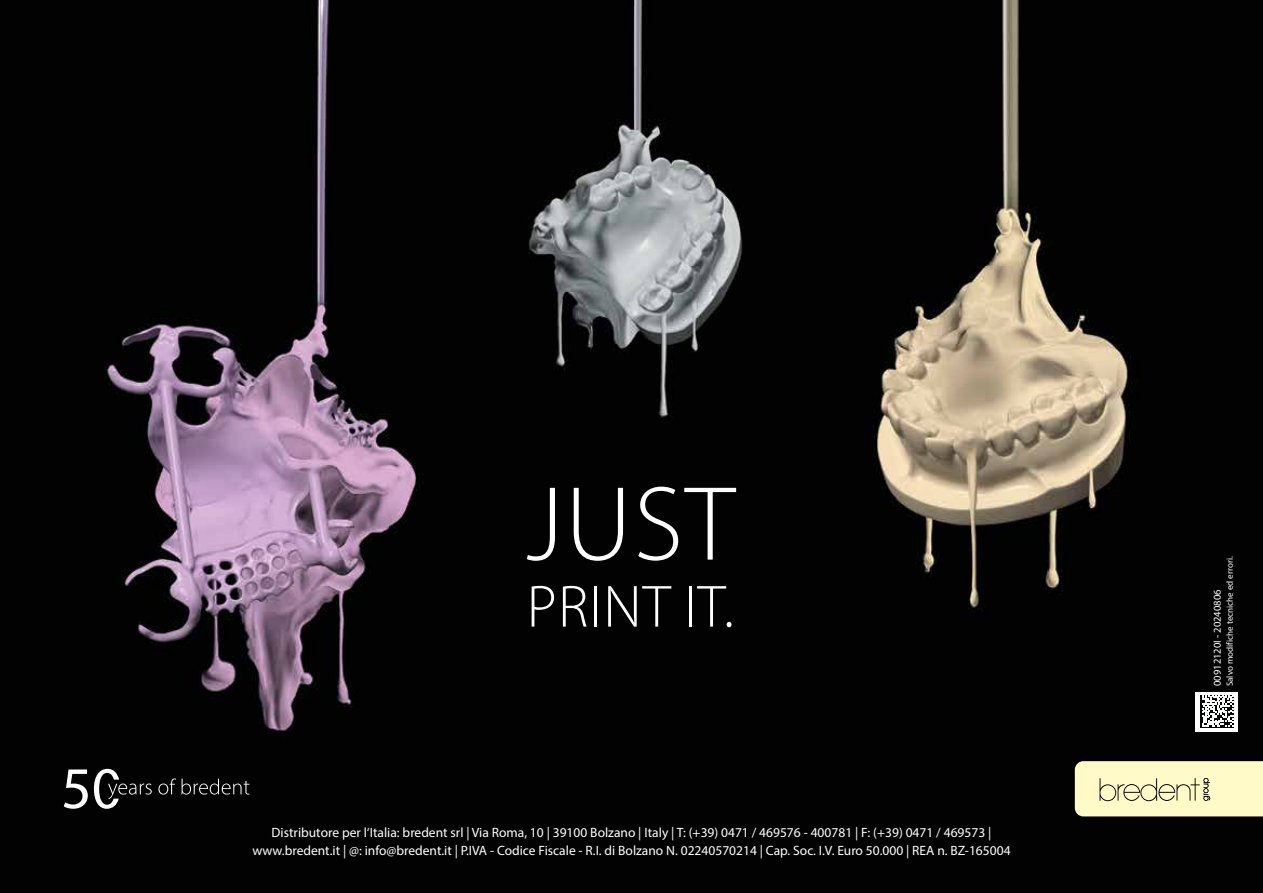
<style>
.page{position:relative;width:1263px;height:893px;background:#fff}
.page>*{position:absolute;margin:0;border:0;box-sizing:border-box;transform-origin:0 0}
.t1{font:13.5px/18px "Myriad Pro";color:#fff;text-align:center}
.t2{font:10.5px "Myriad Pro";color:#fff}
.t3{font:9px "Myriad Pro";color:#fff}
</style>
<div class="page">
<img style="left:1px;top:0;width:1262px;height:893px">
<svg style="left:1075px;top:761px;width:188px;height:55px;background:#f3eebe"></svg>
<svg style="left:64px;top:769px;width:24px;height:40px"></svg>
<svg style="left:158px;top:778px;width:91px;height:17px;background:#2a2a2a"></svg>
<svg style="left:94px;top:769px;width:58px;height:40px;background:#343434"></svg>
<div style="left:1196px;top:692px;width:42px;height:39px;background:#fff"></div>
<svg style="left:1200px;top:695px;width:33px;height:33px"></svg>
<svg style="left:532px;top:586px;width:22px;height:41px"></svg>
<svg style="left:563px;top:586px;width:24px;height:41px"></svg>
<hr style="left:594px;top:586px;width:3px;height:41px;background:#fff">
<svg style="left:608px;top:586px;width:63px;height:41px;background:#343434"></svg>
<hr style="left:689px;top:586px;width:2px;height:41px;background:#fff">
<svg style="left:697px;top:586px;width:34px;height:41px"></svg>
<svg style="left:527px;top:488px;width:28px;height:73px"></svg>
<svg style="left:574px;top:488px;width:49px;height:73px"></svg>
<svg style="left:638px;top:487px;width:40px;height:74px"></svg>
<svg style="left:684px;top:488px;width:52px;height:72px;background:#272727"></svg>
<p class="t1" style="left:252px;top:825px;width:760px">Distributore per l‘Italia: bredent srl | Via Roma, 10 | 39100 Bolzano | Italy | T: (+39) 0471 / 469576 - 400781 | F: (+39) 0471 / 469573 | www.bredent.it | @: info@bredent.it | P.IVA - Codice Fiscale - R.I. di Bolzano N. 02240570214 | Cap. Soc. I.V. Euro 50.000 | REA n. BZ-165004</p>
<p class="t3" style="left:1226px;top:686px;width:131px;rotate:-90deg">Salvo modifiche tecniche ed errori.</p>
<p class="t2" style="left:1213px;top:686px;width:98px;rotate:-90deg">00912120I - 20240806</p>
</div>
